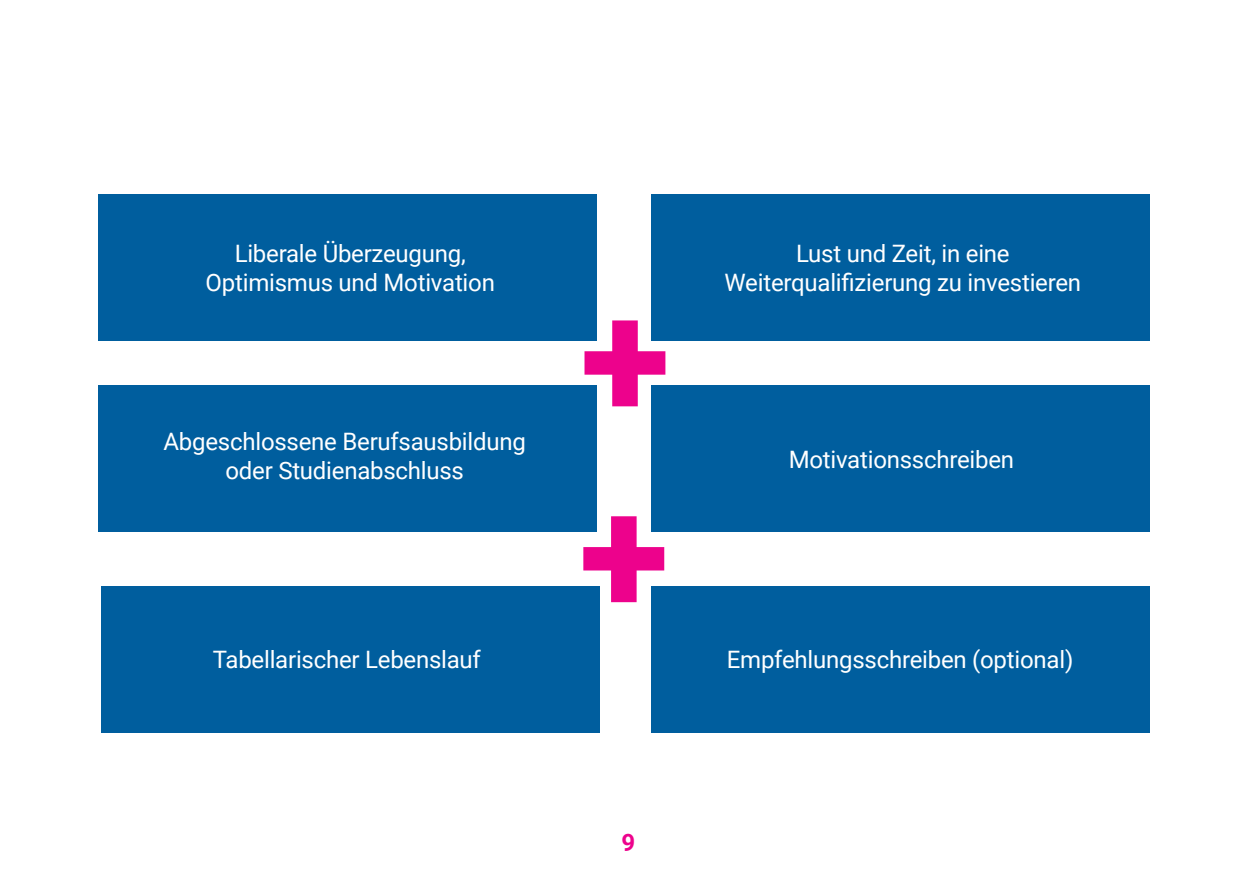
<style>
.page{position:relative;width:1257px;height:892px;background:#fff}
.page>*{position:absolute;margin:0;border:0;box-sizing:border-box;transform-origin:0 0}
.t1{font:900 165.9px/195.9px "Roboto";color:#ed028c}
.t2{font:24px/28.8px "Roboto";letter-spacing:-.01em;color:#fff;text-align:center}
.t3{font:700 24px "Roboto";color:#ed028c}
</style>
<div class="page">
<div style="left:650px;top:194px;width:499px;height:147px;background:#005e9e"></div>
<div style="left:650px;top:585px;width:499px;height:147px;background:#005e9e"></div>
<div style="left:650px;top:385px;width:499px;height:147px;background:#005e9e"></div>
<div style="left:98px;top:194px;width:499px;height:147px;background:#005e9e"></div>
<div style="left:101px;top:586px;width:498px;height:146px;background:#005e9e"></div>
<div style="left:98px;top:385px;width:499px;height:147px;background:#005e9e"></div>
<p class="t2" style="left:205px;top:239px;width:291px">Liberale Überzeugung,<br>Optimismus und Motivation</p>
<p class="t2" style="left:163px;top:426px;width:364px">Abgeschlossene Berufsausbildung oder Studienabschluss</p>
<h1 class="t1" style="left:579px;top:255px;width:91px">+ +</h1>
<p class="t2" style="left:724px;top:239px;width:358px">Lust und Zeit, in eine<br>Weiterqualifizierung zu investieren</p>
<p class="t2" style="left:788px;top:444px;width:227px">Motivationsschreiben</p>
<p class="t2" style="left:213px;top:644px;width:269px">Tabellarischer Lebenslauf</p>
<p class="t2" style="left:726px;top:644px;width:348px">Empfehlungsschreiben (optional)</p>
<p class="t3" style="left:621px;top:825px;width:15px">9</p>
</div>
